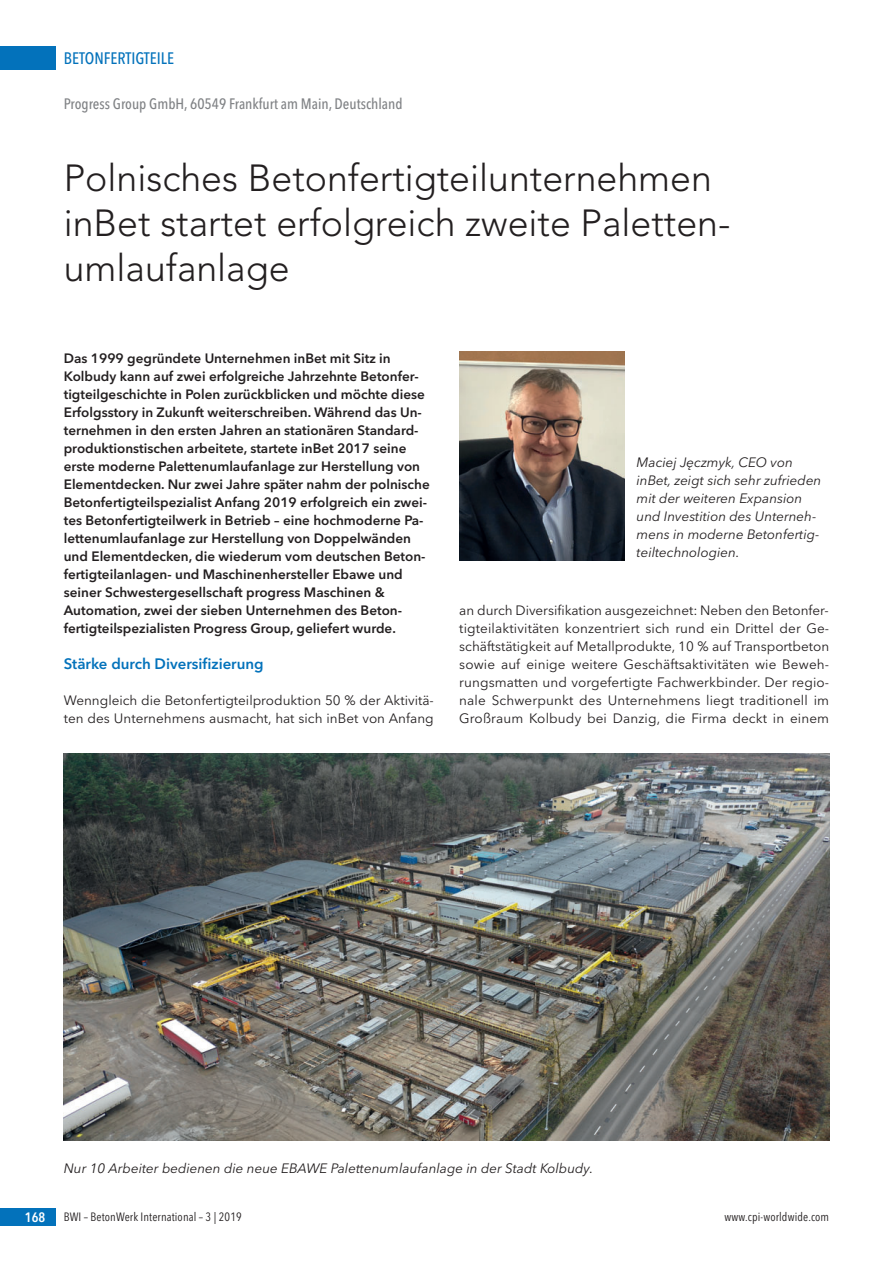
<style>
.page{position:relative;width:893px;height:1263px;background:#fff}
.page>*{position:absolute;margin:0;border:0;box-sizing:border-box;transform-origin:0 0}
.t1{font:300 37.5px/45px "Avenir";color:#231f20}
.t2{font:500 16.5px "Avenir Next Condensed";color:#0372bb}
.t3{font:500 15px "Avenir Next Condensed";color:#808285}
.t4{font:600 15px "Avenir Next";color:#0372bb}
.t5{font:600 13.5px/18px "Avenir Next";color:#231f20}
.t6{font:13.5px/18px "Avenir Next";color:#231f20}
.t7{font:italic 13.5px/18px "Avenir Next";color:#231f20}
.t8{font:600 13.5px "Avenir Next Condensed";color:#fff}
.t9{font:12px "Avenir Next Condensed";letter-spacing:.01em;color:#231f20}
</style>
<div class="page">
<div style="left:0;top:47px;width:55px;height:23px;background:#0372bb"></div>
<div style="left:0;top:1208px;width:55px;height:18px;background:#0372bb"></div>
<img style="left:459px;top:352px;width:166px;height:209px">
<img style="left:64px;top:753px;width:765px;height:387px">
<p class="t2" style="left:64px;top:51px;width:112px">BETONFERTIGTEILE</p>
<p class="t3" style="left:64px;top:97px;width:340px">Progress Group GmbH, 60549 Frankfurt am Main, Deutschland</p>
<h1 class="t1" style="left:64px;top:158px;width:668px">Polnisches Betonfertigteilunternehmen inBet startet erfolgreich zweite Paletten - umlaufanlage</h1>
<p class="t5" style="left:64px;top:350px;width:367px">Das 1999 gegründete Unternehmen inBet mit Sitz in Kolbudy kann auf zwei erfolgreiche Jahrzehnte Betonfer&shy;tigteilgeschichte in Polen zurückblicken und möchte diese Erfolgsstory in Zukunft weiterschreiben. Während das Un&shy;ternehmen in den ersten Jahren an stationären Standard&shy;produktionstischen arbeitete, startete inBet 2017 seine erste moderne Palettenumlaufanlage zur Herstellung von Elementdecken. Nur zwei Jahre später nahm der polnische Betonfertigteilspezialist Anfang 2019 erfolgreich ein zwei&shy;tes Betonfertigteilwerk in Betrieb – eine hochmoderne Pa&shy;lettenumlaufanlage zur Herstellung von Doppelwänden und Elementdecken, die wiederum vom deutschen Beton&shy;fertigteilanlagen- und Maschinenhersteller Ebawe und seiner Schwestergesellschaft progress Maschinen &amp; Automation, zwei der sieben Unternehmen des Beton - fertigteilspezialisten Progress Group, geliefert wurde.</p>
<p class="t4" style="left:64px;top:657px;width:201px">Stärke durch Diversifizierung</p>
<p class="t6" style="left:64px;top:692px;width:371px">Wenngleich die Betonfertigteilproduktion 50 % der Aktivitä&shy;ten des Unternehmens ausmacht, hat sich inBet von Anfang</p>
<p class="t7" style="left:637px;top:455px;width:186px">Maciej Jęczmyk, CEO von inBet, zeigt sich sehr zufrieden mit der weiteren Expansion und Investition des Unterneh&shy;mens in moderne Betonfertig&shy;teiltechnologien.</p>
<p class="t6" style="left:459px;top:602px;width:371px;text-align:justify">an durch Diversifikation ausgezeichnet: Neben den Betonfer&shy;tigteilaktivitäten konzentriert sich rund ein Drittel der Ge&shy;schäftstätigkeit auf Metallprodukte, 10 % auf Transportbeton sowie auf einige weitere Geschäftsaktivitäten wie Beweh&shy;rungsmatten und vorgefertigte Fachwerkbinder. Der regio&shy;nale Schwerpunkt des Unternehmens liegt traditionell im Großraum Kolbudy bei Danzig, die Firma deckt in einem</p>
<p class="t7" style="left:64px;top:1160px;width:531px">Nur 10 Arbeiter bedienen die neue EBAWE Palettenumlaufanlage in der Stadt Kolbudy.</p>
<p class="t8" style="left:25px;top:1211px;width:22px">168</p>
<p class="t9" style="left:64px;top:1209px;width:179px">BWI – BetonWerk International – 3 | 2019</p>
<p class="t9" style="left:725px;top:1209px;width:106px">www.cpi-worldwide.com</p>
</div>
